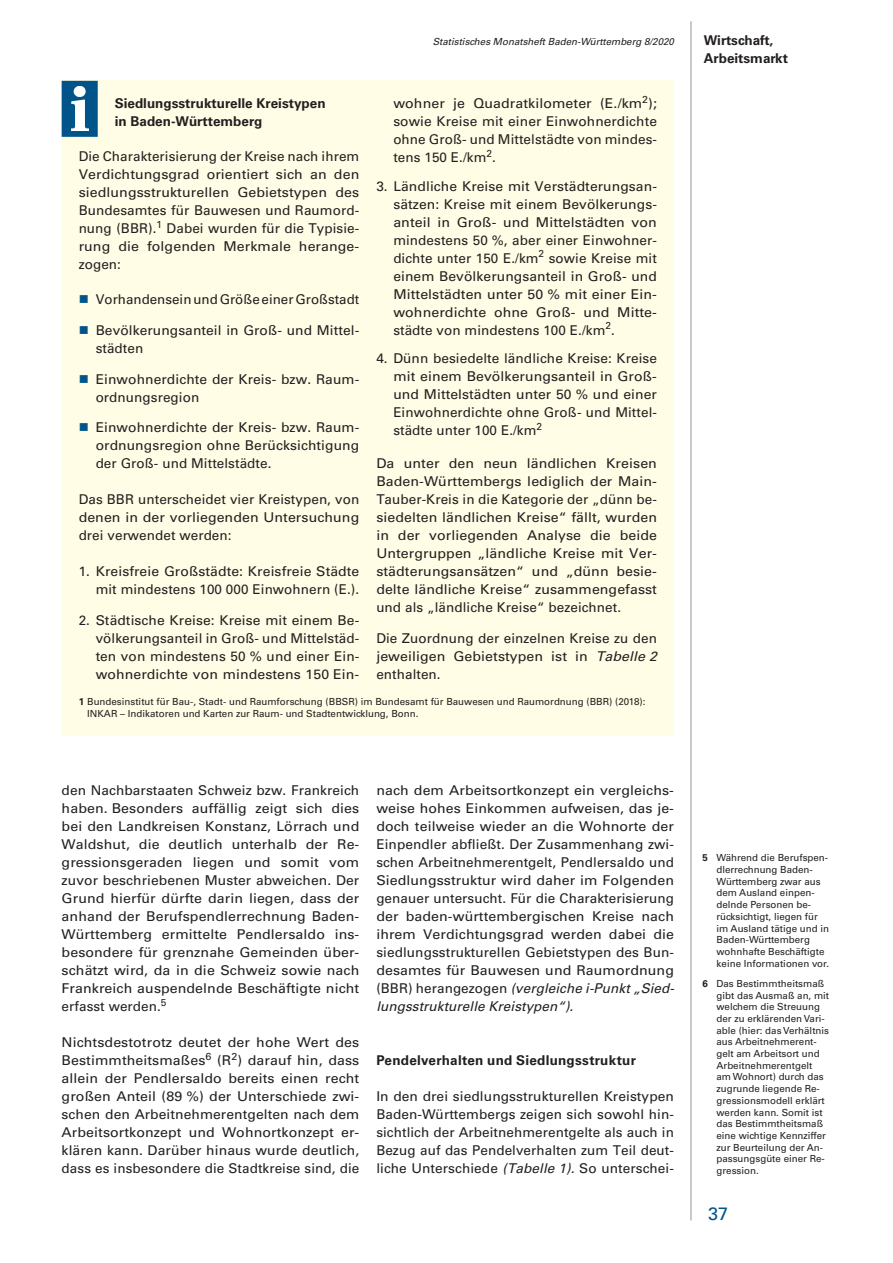
<style>
.page{position:relative;width:893px;height:1263px;background:#fff}
.page>*{position:absolute;margin:0;border:0;box-sizing:border-box;transform-origin:0 0}
.t1{font:18px "Univers";color:#01548a}
.Fließtext{font:13.5px/18px "Univers";letter-spacing:.005em;color:#231f20;text-align:justify}
.Fließtext-2{font:13.5px/18px "Univers";letter-spacing:.005em;color:#231f20;text-align:justify;scale:1.05 1}
.Infotext{font:13.5px/18px "Univers";letter-spacing:.005em;color:#231f20;text-align:justify}
.Infotext-2{font:13.5px/18px "Univers";letter-spacing:.005em;color:#231f20;text-align:justify;scale:1.05 1}
.Überschrift_Infotext{font:700 13.5px/18px "Univers";color:#231f20}
.Kapitelzwischenübers{font:700 13.5px "Univers";letter-spacing:.02em;color:#231f20}
.t2{font:9.75px/11.7px "Univers";color:#231f20}
.t3{font:italic 9.75px "Univers";color:#231f20}
.s1{font-style:italic}
.s2{font-weight:700}
</style>
<div class="page">
<hr style="left:691px;top:21px;width:1px;height:1199px;background:#939598">
<div style="left:62px;top:81px;width:612px;height:608px;background:#fffde5"></div>
<div style="left:62px;top:81px;width:36px;height:56px;background:#01548a;border:2px solid #01548a"></div>
<img style="left:71px;top:86px;width:17px;height:44px">
<div style="left:62px;top:689px;width:612px;height:47px;background:#fffde5"></div>
<p class="t3" style="left:433px;top:35px;width:243px">Statistisches Monatsheft Baden-Württemberg 8/2020</p>
<p class="Überschrift_Infotext" style="left:704px;top:31px;width:86px">Wirtschaft,<br>Arbeitsmarkt</p>
<p class="Fließtext-2" style="left:393px;top:94px;width:253px">wohner je Quadratkilometer (E./km<sup>2</sup>); sowie Kreise mit einer Einwohnerdichte ohne Groß- und Mittelstädte von mindes&shy;tens 150 E./km<sup>2</sup>.</p>
<p class="Fließtext" style="left:393px;top:177px;width:265px;text-indent:-17px">3. Ländliche Kreise mit Verstädterungsan&shy;sätzen: Kreise mit einem Bevölkerungs&shy;anteil in Groß- und Mittelstädten von mindestens 50 %, aber einer Einwohner&shy;dichte unter 150 E./km<sup>2</sup> sowie Kreise mit einem Bevölkerungsanteil in Groß- und Mittelstädten unter 50 % mit einer Ein&shy;wohnerdichte ohne Groß- und Mitte&shy;städte von mindestens 100 E./km<sup>2</sup>.</p>
<p class="Fließtext" style="left:393px;top:350px;width:265px;text-indent:-17px">4. Dünn besiedelte ländliche Kreise: Kreise mit einem Bevölkerungsanteil in Groß&shy;und Mittelstädten unter 50 % und einer Einwohnerdichte ohne Groß- und Mittel&shy;städte unter 100 E./km<sup>2</sup></p>
<p class="Infotext-2" style="left:376px;top:454px;width:269px">Da unter den neun ländlichen Kreisen Baden-Württembergs lediglich der Main-Tauber-Kreis in die Kategorie der „dünn be&shy;siedelten ländlichen Kreise“ fällt, wurden in der vorliegenden Analyse die beide Untergruppen „ländliche Kreise mit Ver&shy;städterungsansätzen“ und „dünn besie&shy;delte ländliche Kreise“ zusammengefasst und als „ländliche Kreise“ bezeichnet.</p>
<p class="Infotext" style="left:376px;top:629px;width:282px">Die Zuordnung der einzelnen Kreise zu den jeweiligen Gebietstypen ist in <span class="s1">Tabelle 2 </span>enthalten.</p>
<p class="t2" style="left:87px;top:696px;width:560px;text-indent:-9px"><span class="s2">1</span> Bundesinstitut für Bau-, Stadt- und Raumforschung (BBSR) im Bundesamt für Bauwesen und Raumordnung (BBR) (2018):<br>INKAR – Indikatoren und Karten zur Raum- und Stadtentwicklung, Bonn.</p>
<p class="Überschrift_Infotext" style="left:115px;top:94px;width:212px">Siedlungsstrukturelle Kreistypen in Baden-Württemberg</p>
<p class="Infotext" style="left:79px;top:147px;width:282px">Die Charakterisierung der Kreise nach ihrem Verdichtungsgrad orientiert sich an den siedlungsstrukturellen Gebietstypen des Bundesamtes für Bauwesen und Raumord&shy;nung (BBR).<sup>1</sup> Dabei wurden für die Typisie&shy;rung die folgenden Merkmale herange&shy;zogen:</p>
<p class="Fließtext" style="left:96px;top:290px;width:265px">Vorhandensein und Größe einer Großstadt</p>
<p class="Fließtext" style="left:96px;top:321px;width:265px">Bevölkerungsanteil in Groß- und Mittel&shy;städten</p>
<p class="Fließtext" style="left:96px;top:370px;width:265px">Einwohnerdichte der Kreis- bzw. Raum&shy;ordnungsregion</p>
<p class="Fließtext" style="left:96px;top:419px;width:265px">Einwohnerdichte der Kreis- bzw. Raum&shy;ordnungsregion ohne Berücksichtigung der Groß- und Mittelstädte.</p>
<p class="Infotext" style="left:79px;top:490px;width:282px">Das BBR unterscheidet vier Kreistypen, von denen in der vorliegenden Untersuchung drei verwendet werden:</p>
<p class="Fließtext" style="left:79px;top:562px;width:282px;text-align:right">1. Kreisfreie Großstädte: Kreisfreie Städte mit mindestens 100 000 Einwohnern (E.).</p>
<p class="Fließtext" style="left:96px;top:611px;width:265px;text-indent:-17px">2. Städtische Kreise: Kreise mit einem Be&shy;völkerungsanteil in Groß- und Mittelstäd&shy;ten von mindestens 50 % und einer Ein&shy;wohnerdichte von mindestens 150 Ein-</p>
<p class="Fließtext" style="left:62px;top:781px;width:299px">den Nachbarstaaten Schweiz bzw. Frankreich haben. Besonders auffällig zeigt sich dies bei den Landkreisen Konstanz, Lörrach und Waldshut, die deutlich unterhalb der Re&shy;gressionsgeraden liegen und somit vom zuvor beschriebenen Muster abweichen. Der Grund hierfür dürfte darin liegen, dass der anhand der Berufspendlerrechnung Baden-Württemberg ermittelte Pendlersaldo ins&shy;besondere für grenznahe Gemeinden über&shy;schätzt wird, da in die Schweiz sowie nach Frankreich auspendelnde Beschäftigte nicht erfasst werden.<sup>5</sup></p>
<p class="Fließtext-2" style="left:62px;top:1033px;width:285px">Nichtsdestotrotz deutet der hohe Wert des Bestimmtheitsmaßes<sup>6</sup> (R<sup>2</sup>) darauf hin, dass allein der Pendlersaldo bereits einen recht großen Anteil (89 %) der Unterschiede zwi&shy;schen den Arbeitnehmerentgelten nach dem Arbeitsortkonzept und Wohnortkonzept er&shy;klären kann. Darüber hinaus wurde deutlich, dass es insbesondere die Stadtkreise sind, die</p>
<p class="Fließtext-2" style="left:376px;top:781px;width:285px">nach dem Arbeitsortkonzept ein vergleichs&shy;weise hohes Einkommen aufweisen, das je&shy;doch teilweise wieder an die Wohnorte der Einpendler abfließt. Der Zusammenhang zwi&shy;schen Arbeitnehmerentgelt, Pendlersaldo und Siedlungsstruktur wird daher im Folgenden genauer untersucht. Für die Charakterisierung der baden-württembergischen Kreise nach ihrem Verdichtungsgrad werden dabei die siedlungsstrukturellen Gebietstypen des Bun&shy;desamtes für Bauwesen und Raumordnung (BBR) herangezogen <span class="s1">(vergleiche i-Punkt „Sied&shy;lungsstrukturelle Kreistypen“).</span></p>
<p class="Kapitelzwischenübers" style="left:376px;top:1052px;width:261px">Pendelverhalten und Siedlungsstruktur</p>
<p class="Fließtext" style="left:376px;top:1087px;width:299px">In den drei siedlungsstrukturellen Kreistypen Baden-Württembergs zeigen sich sowohl hin&shy;sichtlich der Arbeitnehmerentgelte als auch in Bezug auf das Pendelverhalten zum Teil deut&shy;liche Unterschiede <span class="s1">(Tabelle 1).</span> So unterschei-</p>
<p class="t2" style="left:716px;top:852px;width:114px;text-indent:-14px"><span class="s2">5</span> Während die Berufspen&shy;dlerrechnung Baden-<br>Württemberg zwar aus dem Ausland einpen&shy;delnde Personen be&shy;rücksichtigt, liegen für im Ausland tätige und in<br>Baden-Württemberg wohnhafte Beschäftigte keine Informationen vor.</p>
<p class="t2" style="left:716px;top:977px;width:114px;text-indent:-14px"><span class="s2">6</span> Das Bestimmtheitsmaß gibt das Ausmaß an, mit welchem die Streuung der zu erklärenden Vari&shy;able (hier: das Verhältnis aus Arbeitnehmerent&shy;gelt am Arbeitsort und<br>Arbeitnehmerentgelt am Wohnort) durch das zugrunde liegende Re&shy;gressionsmodell erklärt werden kann. Somit ist das Bestimmtheitsmaß eine wichtige Kennziffer zur Beurteilung der An&shy;passungsgüte einer Re&shy;gression.</p>
<h1 class="t1" style="left:708px;top:1203px;width:22px">37</h1>
</div>
